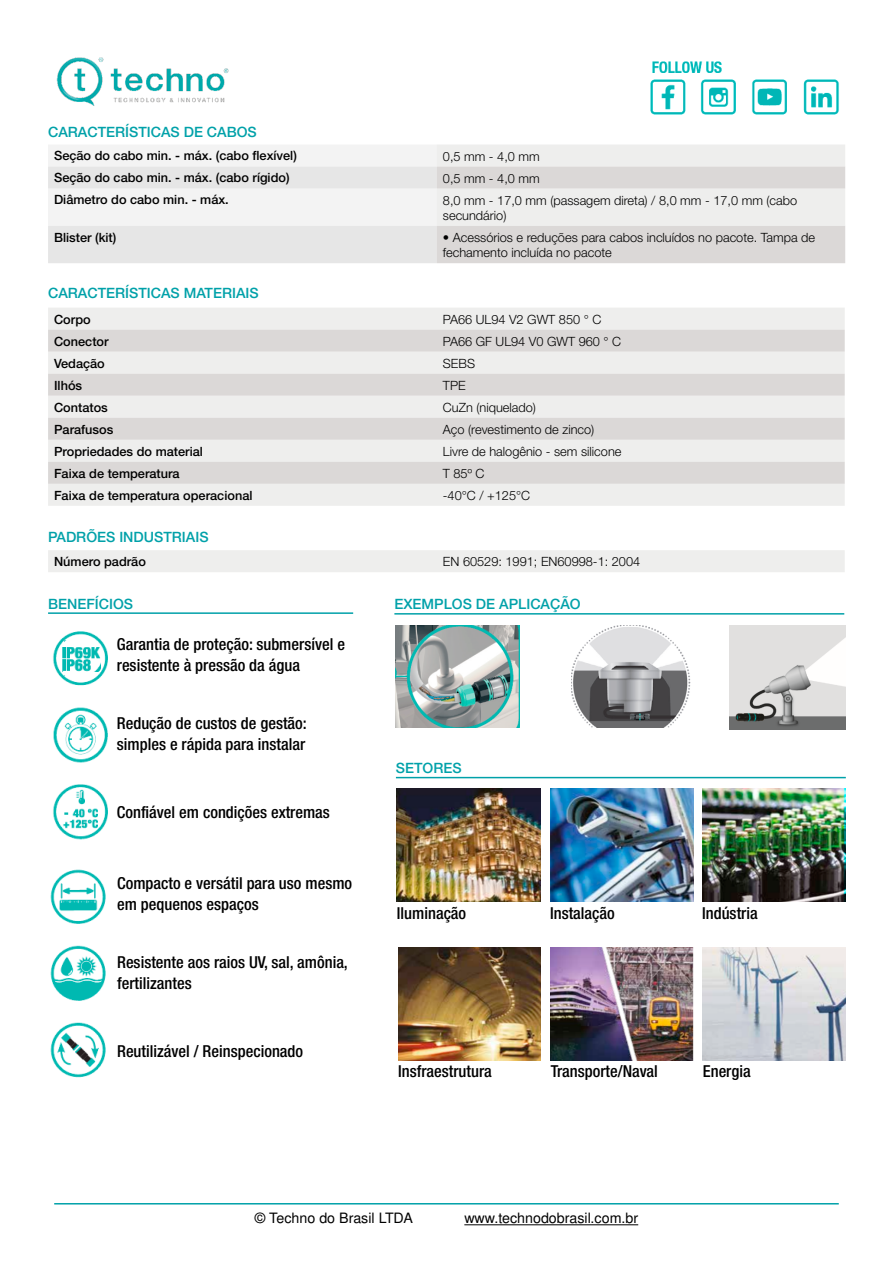
<style>
.page{position:relative;width:893px;height:1263px;background:#fff}
.page>*{position:absolute;margin:0;border:0;box-sizing:border-box;transform-origin:0 0}
.t1{font:500 condensed 16.5px/21px "Helvetica Neue";color:#000}
.t2{font:500 14.25px "Helvetica Neue";color:#00a1a9}
.t3{font:14.25px "Nimbus San L";color:#000}
.t4{font:300 12.75px/15.3px "Helvetica Neue";color:#000}
.t5{font:500 12.75px "Helvetica Neue";color:#000}
</style>
<div class="page">
<hr style="left:464px;top:1224px;width:174px;height:1px;background:#000">
<img style="left:56px;top:57px;width:173px;height:49px">
<img style="left:652px;top:61px;width:70px;height:12px">
<img style="left:650px;top:79px;width:36px;height:36px">
<img style="left:701px;top:79px;width:35px;height:36px">
<img style="left:752px;top:79px;width:35px;height:36px">
<img style="left:803px;top:79px;width:36px;height:36px">
<div style="left:48px;top:550px;width:797px;height:22px;background:#eeeeed"></div>
<div style="left:48px;top:308px;width:797px;height:198px;background:#eeeeed"></div>
<svg style="left:48px;top:330px;width:797px;height:154px;background:#e3e1e0"></svg>
<hr style="left:54px;top:1203px;width:785px;height:1px;background:#00a1a9">
<svg style="left:48px;top:145px;width:797px;height:118px"></svg>
<img style="left:398px;top:947px;width:143px;height:113px">
<img style="left:551px;top:947px;width:142px;height:113px">
<img style="left:703px;top:947px;width:142px;height:113px">
<hr style="left:48px;top:612px;width:305px;height:2px;background:#00a1a9">
<hr style="left:394px;top:613px;width:450px;height:2px;background:#00a1a9">
<hr style="left:396px;top:777px;width:450px;height:1px;background:#00a1a9">
<img style="left:50px;top:869px;width:56px;height:55px">
<img style="left:53px;top:631px;width:55px;height:55px">
<div style="left:57px;top:635px;width:47px;height:47px;background:#fff;border-radius:50%"></div>
<img style="left:62px;top:648px;width:38px;height:23px">
<img style="left:571px;top:626px;width:120px;height:102px">
<img style="left:396px;top:626px;width:123px;height:102px">
<img style="left:729px;top:626px;width:116px;height:103px">
<img style="left:397px;top:788px;width:144px;height:113px">
<img style="left:550px;top:788px;width:144px;height:113px">
<img style="left:702px;top:788px;width:144px;height:113px">
<img style="left:50px;top:945px;width:56px;height:56px">
<img style="left:50px;top:1022px;width:56px;height:56px">
<img style="left:53px;top:707px;width:55px;height:56px">
<img style="left:53px;top:784px;width:55px;height:56px">
<p class="t2" style="left:48px;top:124px;width:210px">CARACTERÍSTICAS DE CABOS</p>
<p class="t5" style="left:54px;top:148px;width:244px">Seção do cabo min. - máx. (cabo flexível)</p>
<p class="t4" style="left:443px;top:148px;width:98px">0,5 mm - 4,0 mm</p>
<p class="t5" style="left:54px;top:170px;width:237px">Seção do cabo min. - máx. (cabo rígido)</p>
<p class="t4" style="left:443px;top:170px;width:98px">0,5 mm - 4,0 mm</p>
<p class="t5" style="left:54px;top:192px;width:176px">Diâmetro do cabo min. - máx.</p>
<p class="t4" style="left:443px;top:192px;width:356px">8,0 mm - 17,0 mm (passagem direta) / 8,0 mm - 17,0 mm (cabo secundário)</p>
<p class="t5" style="left:54px;top:230px;width:64px">Blister (kit)</p>
<p class="t4" style="left:443px;top:229px;width:374px">• Acessórios e reduções para cabos incluídos no pacote. Tampa de fechamento incluída no pacote</p>
<p class="t2" style="left:48px;top:285px;width:212px">CARACTERÍSTICAS MATERIAIS</p>
<p class="t5" style="left:54px;top:311px;width:38px">Corpo</p>
<p class="t4" style="left:443px;top:311px;width:160px">PA66 UL94 V2 GWT 850 ° C</p>
<p class="t5" style="left:54px;top:333px;width:56px">Conector</p>
<p class="t4" style="left:443px;top:333px;width:180px">PA66 GF UL94 V0 GWT 960 ° C</p>
<p class="t5" style="left:54px;top:355px;width:52px">Vedação</p>
<p class="t4" style="left:443px;top:355px;width:34px">SEBS</p>
<p class="t5" style="left:54px;top:377px;width:30px">Ilhós</p>
<p class="t4" style="left:443px;top:377px;width:24px">TPE</p>
<p class="t5" style="left:54px;top:399px;width:55px">Contatos</p>
<p class="t4" style="left:443px;top:399px;width:95px">CuZn (niquelado)</p>
<p class="t5" style="left:54px;top:421px;width:61px">Parafusos</p>
<p class="t4" style="left:443px;top:421px;width:153px">Aço (revestimento de zinco)</p>
<p class="t5" style="left:54px;top:443px;width:150px">Propriedades do material</p>
<p class="t4" style="left:443px;top:443px;width:180px">Livre de halogênio - sem silicone</p>
<p class="t5" style="left:54px;top:465px;width:127px">Faixa de temperatura</p>
<p class="t4" style="left:443px;top:465px;width:43px">T 85º C</p>
<p class="t5" style="left:54px;top:488px;width:200px">Faixa de temperatura operacional</p>
<p class="t4" style="left:443px;top:487px;width:89px">-40°C / +125°C</p>
<p class="t2" style="left:48px;top:528px;width:162px">PADRÕES INDUSTRIAIS</p>
<p class="t5" style="left:54px;top:554px;width:93px">Número padrão</p>
<p class="t4" style="left:443px;top:554px;width:199px">EN 60529: 1991; EN60998-1: 2004</p>
<p class="t2" style="left:48px;top:596px;width:87px">BENEFÍCIOS</p>
<p class="t2" style="left:394px;top:596px;width:188px">EXEMPLOS DE APLICAÇÃO</p>
<p class="t1" style="left:117px;top:633px;width:230px">Garantia de proteção: submersível e resistente à pressão da água</p>
<p class="t1" style="left:117px;top:713px;width:191px">Redução de custos de gestão: simples e rápida para instalar</p>
<p class="t1" style="left:117px;top:802px;width:214px">Confiável em condições extremas</p>
<p class="t1" style="left:117px;top:872px;width:237px">Compacto e versátil para uso mesmo em pequenos espaços</p>
<p class="t1" style="left:117px;top:951px;width:232px">Resistente aos raios UV, sal, amônia, fertilizantes</p>
<p class="t1" style="left:117px;top:1040px;width:187px">Reutilizável / Reinspecionado</p>
<p class="t2" style="left:396px;top:759px;width:67px">SETORES</p>
<p class="t1" style="left:397px;top:902px;width:71px">Iluminação</p>
<p class="t1" style="left:550px;top:902px;width:66px">Instalação</p>
<p class="t1" style="left:702px;top:902px;width:57px">Indústria</p>
<p class="t1" style="left:398px;top:1061px;width:95px">Insfraestrutura</p>
<p class="t1" style="left:551px;top:1061px;width:109px">Transporte/Naval</p>
<p class="t1" style="left:703px;top:1061px;width:49px">Energia</p>
<p class="t3" style="left:255px;top:1208px;width:160px">© Techno do Brasil LTDA</p>
<p class="t3" style="left:464px;top:1208px;width:175px">www.technodobrasil.com.br</p>
</div>
